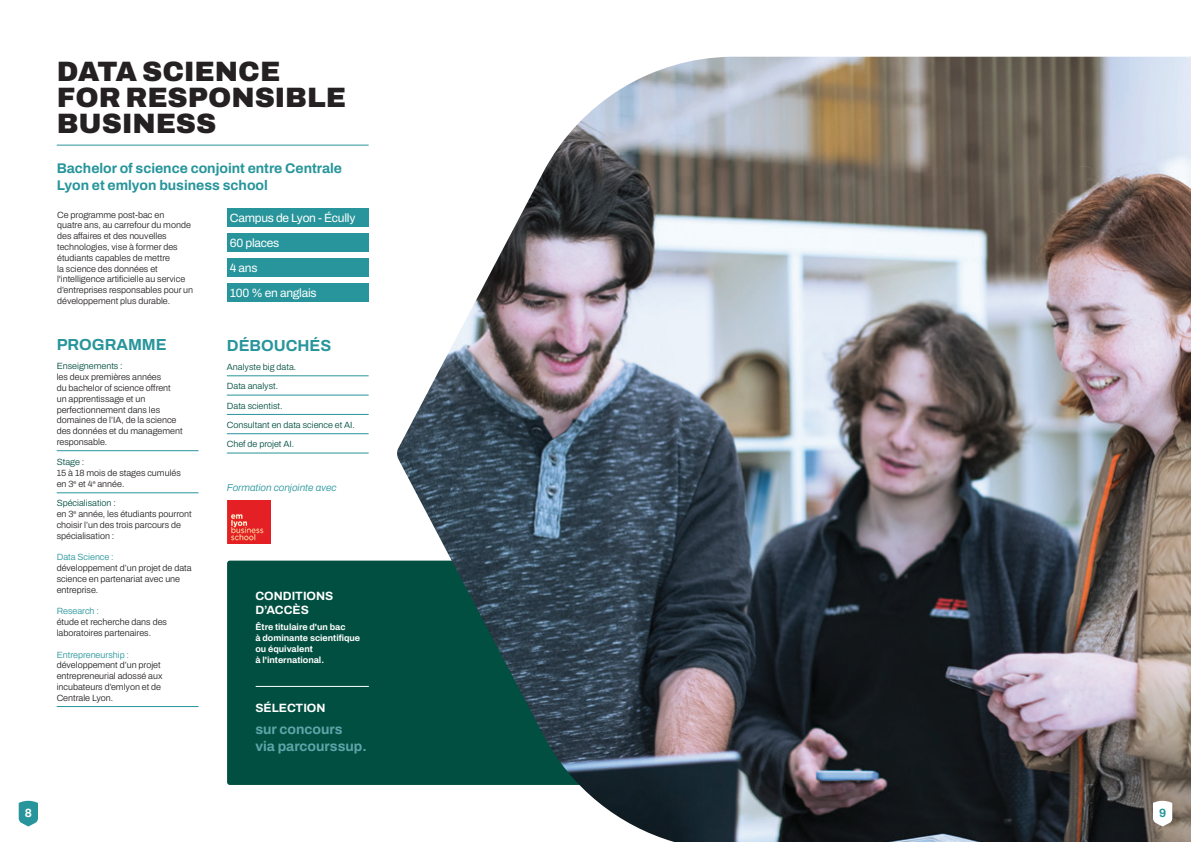
<style>
.page{position:relative;width:1191px;height:842px;background:#fff}
.page>*{position:absolute;margin:0;border:0;box-sizing:border-box;transform-origin:0 0}
.t1{font:900 28px/26px "Archivo";color:#252122}
.t2{font:700 16px "Archivo";color:#27959b}
.t3{font:700 14px/16.8px "Archivo";color:#27959b}
.t4{font:700 14px/16.8px "Archivo";color:#5fa4aa}
.t5{font:12px/25px "Archivo";letter-spacing:-.02em;color:#fff}
.t6{font:700 12px/14.4px "Archivo";color:#fff}
.t7{font:700 12px "Archivo";color:#27959b}
.t8{font:italic 300 10px "Archivo";color:#27959b}
.t9{font:300 9px/10.8px "Archivo";color:#252122}
.t10{font:300 9px/19.3px "Archivo";color:#004f40}
.t11{font:700 9px/10.8px "Archivo";color:#fff}
.t12{font:300 9px "Archivo";color:#27959b}
.s1{color:#004f40}
</style>
<div class="page">
<hr style="left:57px;top:450px;width:141px;height:1px;background:#27959b">
<hr style="left:57px;top:493px;width:141px;height:1px;background:#27959b">
<hr style="left:57px;top:706px;width:141px;height:1px;background:#27959b">
<hr style="left:227px;top:376px;width:142px;height:1px;background:#27959b">
<hr style="left:227px;top:395px;width:142px;height:1px;background:#27959b">
<hr style="left:227px;top:414px;width:142px;height:1px;background:#27959b">
<hr style="left:227px;top:434px;width:142px;height:1px;background:#27959b">
<hr style="left:227px;top:453px;width:142px;height:1px;background:#27959b">
<div style="left:227px;top:561px;width:71px;height:224px;background:#004f40"></div>
<svg style="left:19px;top:801px;width:19px;height:25px"></svg>
<img style="left:227px;top:500px;width:43px;height:44px">
<img style="left:524px;top:57px;width:667px;height:152px">
<hr style="left:57px;top:145px;width:312px;height:1px;background:#27959b">
<img style="left:298px;top:209px;width:893px;height:633px">
<div style="left:227px;top:208px;width:142px;height:19px;background:#27959b"></div>
<div style="left:227px;top:233px;width:142px;height:19px;background:#27959b"></div>
<div style="left:227px;top:258px;width:142px;height:19px;background:#27959b"></div>
<div style="left:227px;top:283px;width:142px;height:19px;background:#27959b"></div>
<hr style="left:256px;top:686px;width:113px;height:1px;background:#fff">
<h3 class="t6" style="left:25px;top:805px;width:9px">8</h3>
<h1 class="t1" style="left:57px;top:58px;width:291px">DATA SCIENCE<br>FOR RESPONSIBLE<br>BUSINESS</h1>
<h3 class="t3" style="left:57px;top:160px;width:287px">Bachelor of science conjoint entre Centrale<br>Lyon et emlyon business school</h3>
<p class="t9" style="left:57px;top:209px;width:138px">Ce programme post-bac en<br>quatre ans, au carrefour du monde des affaires et des nouvelles technologies, vise à former des étudiants capables de mettre<br>la science des données et l'intelligence artificielle au service d’entreprises responsables pour un développement plus durable.</p>
<h2 class="t2" style="left:57px;top:332px;width:112px">PROGRAMME</h2>
<p class="t10" style="left:57px;top:357px;width:68px">Enseignements :</p>
<p class="t9" style="left:57px;top:372px;width:127px">les deux premières années<br>du bachelor of science offrent un apprentissage et un perfectionnement dans les domaines de l’IA, de la science des données et du management responsable.</p>
<p class="t10" style="left:57px;top:453px;width:29px">Stage :</p>
<p class="t9" style="left:57px;top:468px;width:126px">15 à 18 mois de stages cumulés en 3<sup>e</sup> et 4<sup>e</sup> année.</p>
<p class="t9" style="left:57px;top:498px;width:137px"><span class="s1">Spécialisation :<br></span>en 3<sup>e</sup> année, les étudiants pourront choisir l’un des trois parcours de spécialisation :</p>
<p class="t12" style="left:57px;top:551px;width:59px">Data Science :</p>
<p class="t9" style="left:57px;top:563px;width:136px">développement d’un projet de data science en partenariat avec une entreprise.</p>
<p class="t12" style="left:57px;top:605px;width:44px">Research :</p>
<p class="t9" style="left:57px;top:617px;width:112px">étude et recherche dans des laboratoires partenaires.</p>
<p class="t12" style="left:57px;top:648px;width:74px">Entrepreneurship :</p>
<p class="t9" style="left:57px;top:660px;width:107px">développement d’un projet entrepreneurial adossé aux incubateurs d’emlyon et de<br>Centrale Lyon.</p>
<h3 class="t5" style="left:230px;top:205px;width:127px">Campus de Lyon - Écully<br>60 places<br>4 ans<br>100 % en anglais</h3>
<h2 class="t2" style="left:227px;top:333px;width:106px">DÉBOUCHÉS</h2>
<p class="t10" style="left:227px;top:357px;width:130px">Analyste big data.<br>Data analyst.<br>Data scientist.<br>Consultant en data science et AI.<br>Chef de projet AI.</p>
<p class="t8" style="left:227px;top:480px;width:111px">Formation conjointe avec</p>
<h3 class="t6" style="left:255px;top:588px;width:79px">CONDITIONS<br>D’ACCÈS</h3>
<p class="t11" style="left:255px;top:622px;width:106px">Être titulaire d'un bac<br>à dominante scientifique ou équivalent<br>à l'international.</p>
<h3 class="t6" style="left:255px;top:700px;width:72px">SÉLECTION</h3>
<h3 class="t4" style="left:255px;top:721px;width:113px">sur concours<br>via parcourssup.</h3>
<h3 class="t7" style="left:1159px;top:804px;width:9px">9</h3>
</div>
